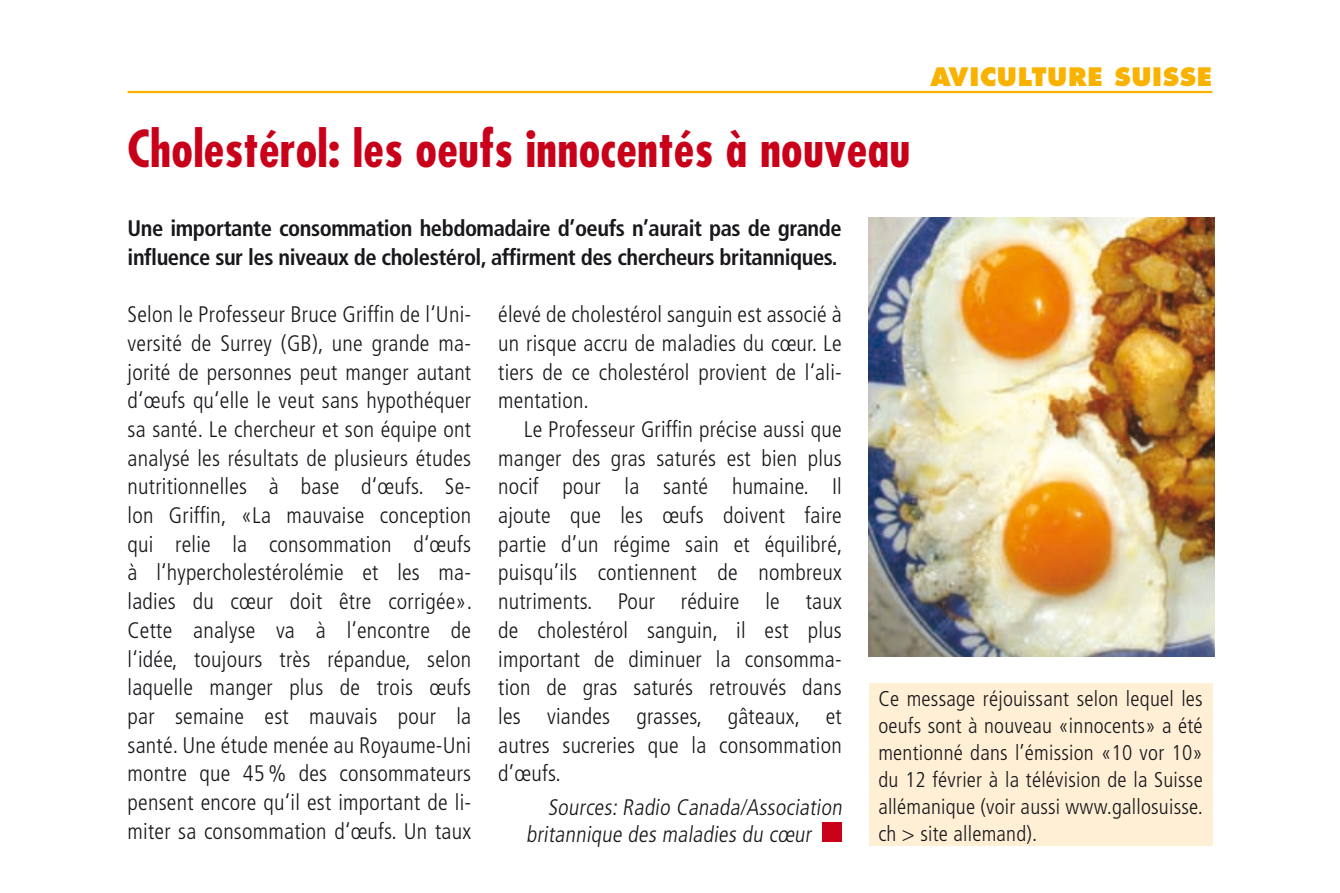
<style>
.page{position:relative;width:1340px;height:893px;background:#fff}
.page>*{position:absolute;margin:0;border:0;box-sizing:border-box;transform-origin:0 0}
.t1{font:700 condensed 49.5px "Futura";letter-spacing:.005em;color:#c90019}
.t2{font:800 24.75px "Futura";letter-spacing:.025em;color:#f9b200}
.t3{font:300 condensed 22.5px/28.8px "Frutiger";letter-spacing:.01em;color:#1a171c;text-align:justify}
.t4{font:700 condensed 22.5px/28.8px "Frutiger";letter-spacing:-.02em;color:#1a171c}
.t5{font:300 condensed 21.38px/27px "Frutiger";letter-spacing:.01em;color:#1a171c;text-align:justify}
</style>
<div class="page">
<hr style="left:128px;top:91px;width:1084px;height:2px;background:#f9b200">
<div style="left:822px;top:823px;width:19px;height:19px;background:#c90019"></div>
<div style="left:868px;top:683px;width:344px;height:162px;background:#fff0d5"></div>
<img style="left:868px;top:218px;width:346px;height:439px">
<h1 class="t1" style="left:128px;top:118px;width:784px">Cholestérol: les oeufs innocentés à nouveau</h1>
<p class="t2" style="left:930px;top:61px;width:283px">AVICULTURE SUISSE</p>
<p class="t4" style="left:128px;top:214px;width:715px">Une importante consommation hebdomadaire d’oeufs n’aurait pas de grande influence sur les niveaux de cholestérol, affirment des chercheurs britanniques.</p>
<p class="t3" style="left:128px;top:300px;width:346px">Selon le Professeur Bruce Griffin de l‘Uni&shy;versité de Surrey (GB), une grande ma&shy;jorité de personnes peut manger autant d‘œufs qu‘elle le veut sans hypothéquer sa santé. Le chercheur et son équipe ont analysé les résultats de plusieurs études nutritionnelles à base d‘œufs. Se&shy;lon Griffin, «La mauvaise conception qui relie la consommation d‘œufs à l‘hypercholestérolémie et les ma&shy;ladies du cœur doit être corrigée».<br>Cette analyse va à l‘encontre de l‘idée, toujours très répandue, selon laquelle manger plus de trois œufs par semaine est mauvais pour la santé. Une étude menée au Royaume-Uni montre que 45 % des consommateurs pensent encore qu‘il est important de li&shy;miter sa consommation d‘œufs. Un taux</p>
<p class="t3" style="left:498px;top:300px;width:345px">élevé de cholestérol sanguin est associé à un risque accru de maladies du cœur. Le tiers de ce cholestérol provient de l‘ali&shy;mentation.</p>
<p class="t3" style="left:498px;top:415px;width:346px;text-indent:26px">Le Professeur Griffin précise aussi que manger des gras saturés est bien plus nocif pour la santé humaine. Il ajoute que les œufs doivent faire partie d’un régime sain et équilibré, puisqu’ils contiennent de nombreux nutriments. Pour réduire le taux de cholestérol sanguin, il est plus important de diminuer la consomma&shy;tion de gras saturés retrouvés dans les viandes grasses, gâteaux, et autres sucreries que la consommation d’œufs.</p>
<p class="t3" style="left:526px;top:794px;width:321px;line-height:27px;text-indent:22px">Sources:Radio Canada/Association britannique des maladies du cœur</p>
<p class="t5" style="left:878px;top:685px;width:326px">Ce message réjouissant selon lequel les oeufs sont à nouveau «innocents» a été mentionné dans l’émission «10 vor 10» du 12 février à la télévision de la Suisse allémanique (voir aussi www.gallosuisse. ch &gt; site allemand).</p>
</div>
